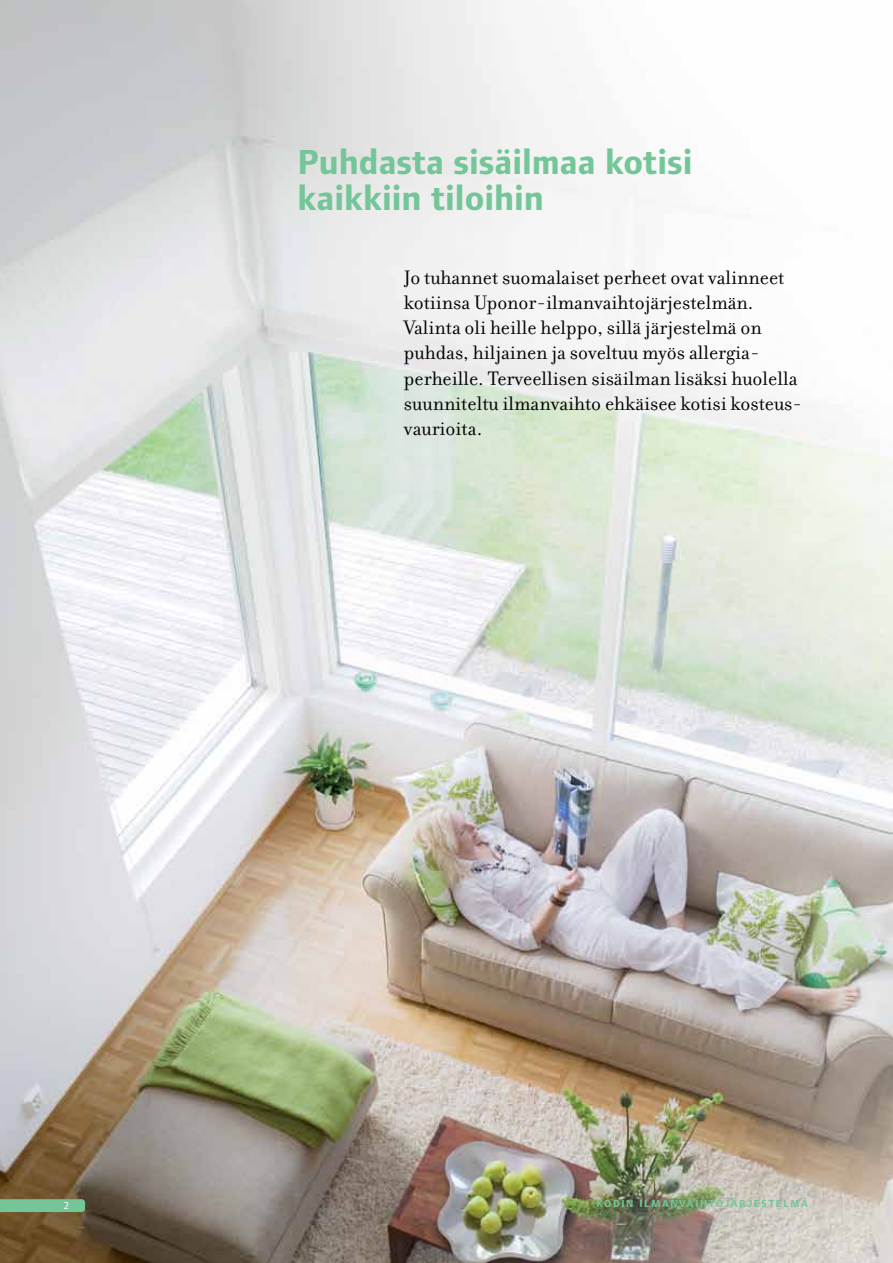
<style>
.page{position:relative;width:893px;height:1263px;background:#fff}
.page>*{position:absolute;margin:0;border:0;box-sizing:border-box;transform-origin:0 0}
.t1{font:700 36px/36px "Foundry Form Sans";color:#74c699}
.t2{font:21px/25.2px "Filosofia";color:#000}
.t3{font:700 10.5px "Foundry Form Sans";letter-spacing:.15em;color:#74c699}
.t4{font:10.5px "Foundry Form Sans";color:#fff}
</style>
<div class="page">
<img style="left:0;top:0;width:893px;height:1263px">
<svg style="left:0;top:1199px;width:85px;height:13px"></svg>
<h1 class="t1" style="left:298px;top:144px;width:396px">Puhdasta sisäilmaa kotisi kaikkiin tiloihin</h1>
<p class="t2" style="left:404px;top:265px;width:400px">Jo tuhannet suomalaiset perheet ovat valinneet kotiinsa Uponor-ilmanvaihtojärjestelmän.<br>Valinta oli heille helppo, sillä järjestelmä on puhdas, hiljainen ja soveltuu myös allergia&shy;perheille. Terveellisen sisäilman lisäksi huolella suunniteltu ilmanvaihto ehkäisee kotisi kosteus&shy;vaurioita.</p>
<p class="t4" style="left:64px;top:1199px;width:7px">2</p>
<p class="t3" style="left:596px;top:1197px;width:213px">KODIN ILMANVAIHTOJÄRJESTELMÄ</p>
</div>
